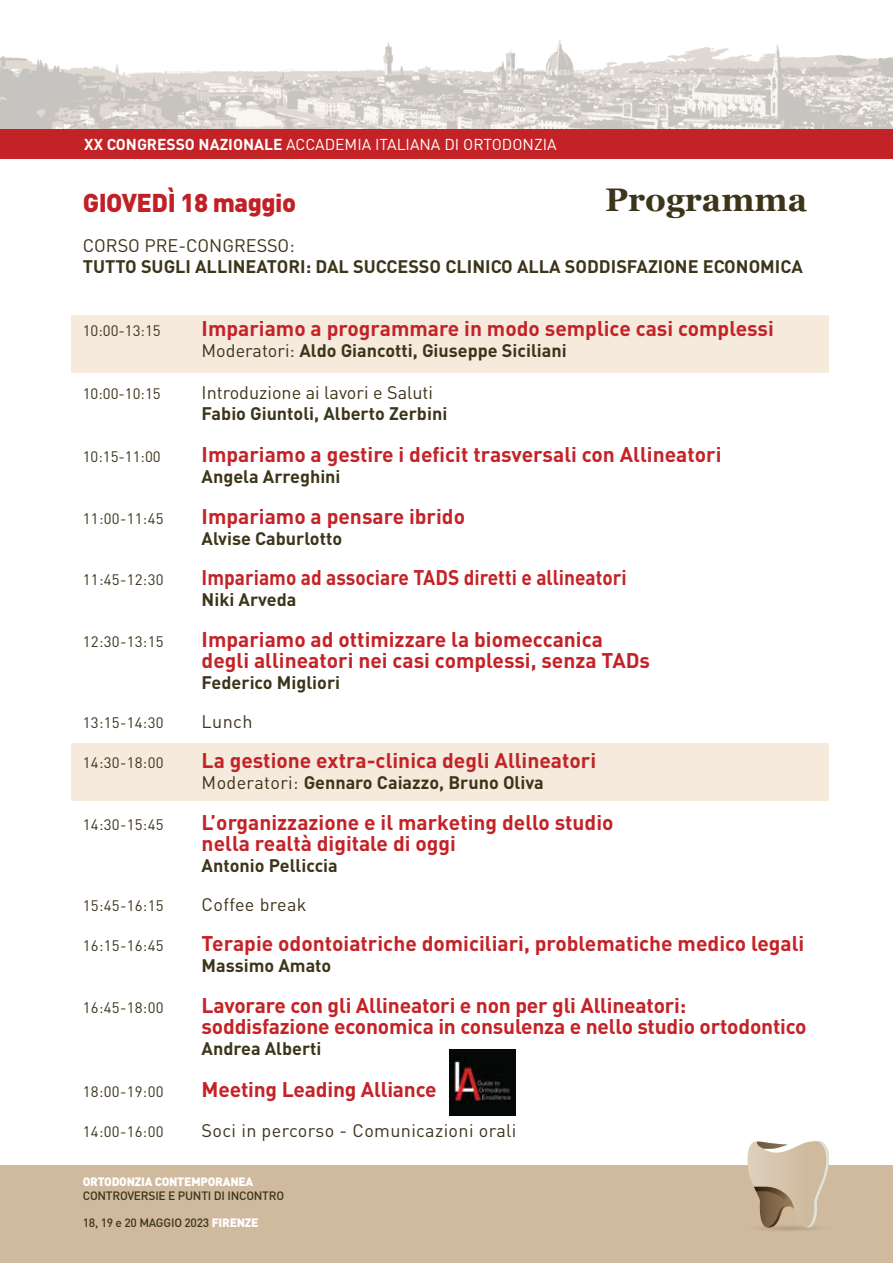
<style>
.page{position:relative;width:893px;height:1263px;background:#fff}
.page>*{position:absolute;margin:0;border:0;box-sizing:border-box;transform-origin:0 0}
.t1{font:700 32.7px "Georgia";color:#3d351a}
.t2{font:900 25.5px "DIN Pro";letter-spacing:-.02em;color:#c12026}
.t3{font:700 21px/21px "DIN Pro";color:#c32327}
.t4{font:700 21px "DIN Pro";color:#c32327;scale:.91 1}
.t5{font:700 18px "DIN Pro";color:#3d351a}
.t6{font:18px "DIN Pro";color:#3d351a}
.t7{font:18px "DIN Pro";letter-spacing:.02em;color:#3d351a}
.t8{font:15.6px "DIN Pro";color:#fff}
.t9{font:15px "DIN Pro";letter-spacing:.02em;color:#3d351a}
.t10{font:500 12px "DIN Pro";letter-spacing:-.02em;color:#3d351a}
.t11{font:900 12px "DIN Pro";letter-spacing:-.02em;color:#fff}
.s1{font-weight:700}
.s2{font-weight:400}
.s3{font-weight:900;color:#fff}
</style>
<div class="page">
<div style="left:71px;top:315px;width:758px;height:57px;background:#f5eadc"></div>
<div style="left:71px;top:743px;width:758px;height:57px;background:#f5eadc"></div>
<img style="left:0;top:41px;width:893px;height:88px">
<div style="left:0;top:1165px;width:893px;height:98px;background:#cfba9e"></div>
<svg style="left:746px;top:1224px;width:85px;height:8px"></svg>
<svg style="left:747px;top:1141px;width:83px;height:86px"></svg>
<div style="left:0;top:129px;width:893px;height:30px;background:#c32327"></div>
<img style="left:449px;top:1050px;width:66px;height:65px">
<p class="t8" style="left:84px;top:134px;width:474px"><span class="s1">XX CONGRESSO NAZIONALE</span> ACCADEMIA ITALIANA DI ORTODONZIA</p>
<p class="t2" style="left:83px;top:185px;width:215px">GIOVEDÌ 18 maggio</p>
<p class="t6" style="left:83px;top:233px;width:213px">CORSO PRE-CONGRESSO:</p>
<p class="t5" style="left:83px;top:254px;width:722px">TUTTO SUGLI ALLINEATORI: DAL SUCCESSO CLINICO ALLA SODDISFAZIONE ECONOMICA</p>
<h1 class="t1" style="left:605px;top:175px;width:203px">Programma</h1>
<p class="t9" style="left:83px;top:321px;width:79px">10:00-13:15</p>
<p class="t3" style="left:202px;top:317px;width:574px">Impariamo a programmare in modo semplice casi complessi</p>
<p class="t5" style="left:202px;top:338px;width:367px"><span class="s2">Moderatori:</span> Aldo Giancotti, Giuseppe Siciliani</p>
<p class="t9" style="left:83px;top:384px;width:79px">10:00-10:15</p>
<p class="t6" style="left:202px;top:380px;width:233px">Introduzione ai lavori e Saluti</p>
<p class="t5" style="left:202px;top:401px;width:247px">Fabio Giuntoli, Alberto Zerbini</p>
<p class="t9" style="left:83px;top:447px;width:79px">10:15-11:00</p>
<p class="t3" style="left:202px;top:443px;width:521px">Impariamo a gestire i deficit trasversali con Allineatori</p>
<p class="t5" style="left:202px;top:464px;width:140px">Angela Arreghini</p>
<p class="t9" style="left:83px;top:508px;width:82px">11:00-11:45</p>
<p class="t3" style="left:202px;top:505px;width:265px">Impariamo a pensare ibrido</p>
<p class="t5" style="left:202px;top:526px;width:142px">Alvise Caburlotto</p>
<p class="t9" style="left:83px;top:570px;width:82px">11:45-12:30</p>
<p class="t4" style="left:202px;top:563px;width:469px">Impariamo ad associare TADS diretti e allineatori</p>
<p class="t5" style="left:202px;top:587px;width:96px">Niki Arveda</p>
<p class="t9" style="left:83px;top:631px;width:82px">12:30-13:15</p>
<p class="t3" style="left:202px;top:628px;width:450px">Impariamo ad ottimizzare la biomeccanica degli allineatori nei casi complessi, senza TADs</p>
<p class="t5" style="left:202px;top:670px;width:140px">Federico Migliori</p>
<p class="t9" style="left:83px;top:712px;width:82px">13:15-14:30</p>
<p class="t6" style="left:202px;top:709px;width:52px">Lunch</p>
<p class="t9" style="left:83px;top:753px;width:82px">14:30-18:00</p>
<p class="t3" style="left:202px;top:749px;width:396px">La gestione extra-clinica degli Allineatori</p>
<p class="t5" style="left:202px;top:770px;width:344px"><span class="s2">Moderatori:</span> Gennaro Caiazzo, Bruno Oliva</p>
<p class="t9" style="left:83px;top:814px;width:82px">14:30-15:45</p>
<p class="t3" style="left:202px;top:811px;width:413px">L’organizzazione e il marketing dello studio nella realtà digitale di oggi</p>
<p class="t5" style="left:202px;top:853px;width:138px">Antonio Pelliccia</p>
<p class="t9" style="left:83px;top:895px;width:82px">15:45-16:15</p>
<p class="t7" style="left:202px;top:892px;width:106px">Coffee break</p>
<p class="t9" style="left:83px;top:936px;width:82px">16:15-16:45</p>
<p class="t3" style="left:202px;top:932px;width:604px">Terapie odontoiatriche domiciliari, problematiche medico legali</p>
<p class="t5" style="left:202px;top:953px;width:131px">Massimo Amato</p>
<p class="t9" style="left:83px;top:997px;width:82px">16:45-18:00</p>
<p class="t3" style="left:202px;top:994px;width:607px">Lavorare con gli Allineatori e non per gli Allineatori: soddisfazione economica in consulenza e nello studio ortodontico</p>
<p class="t5" style="left:202px;top:1036px;width:121px">Andrea Alberti</p>
<p class="t9" style="left:83px;top:1081px;width:82px">18:00-19:00</p>
<p class="t3" style="left:202px;top:1078px;width:237px">Meeting Leading Alliance</p>
<p class="t9" style="left:83px;top:1122px;width:82px">14:00-16:00</p>
<p class="t7" style="left:202px;top:1118px;width:316px">Soci in percorso - Comunicazioni orali</p>
<p class="t11" style="left:83px;top:1174px;width:172px">ORTODONZIA CONTEMPORANEA</p>
<p class="t10" style="left:83px;top:1187px;width:203px">CONTROVERSIE E PUNTI DI INCONTRO</p>
<p class="t10" style="left:83px;top:1214px;width:177px">18, 19 e 20 MAGGIO 2023 <span class="s3">FIRENZE</span></p>
</div>
